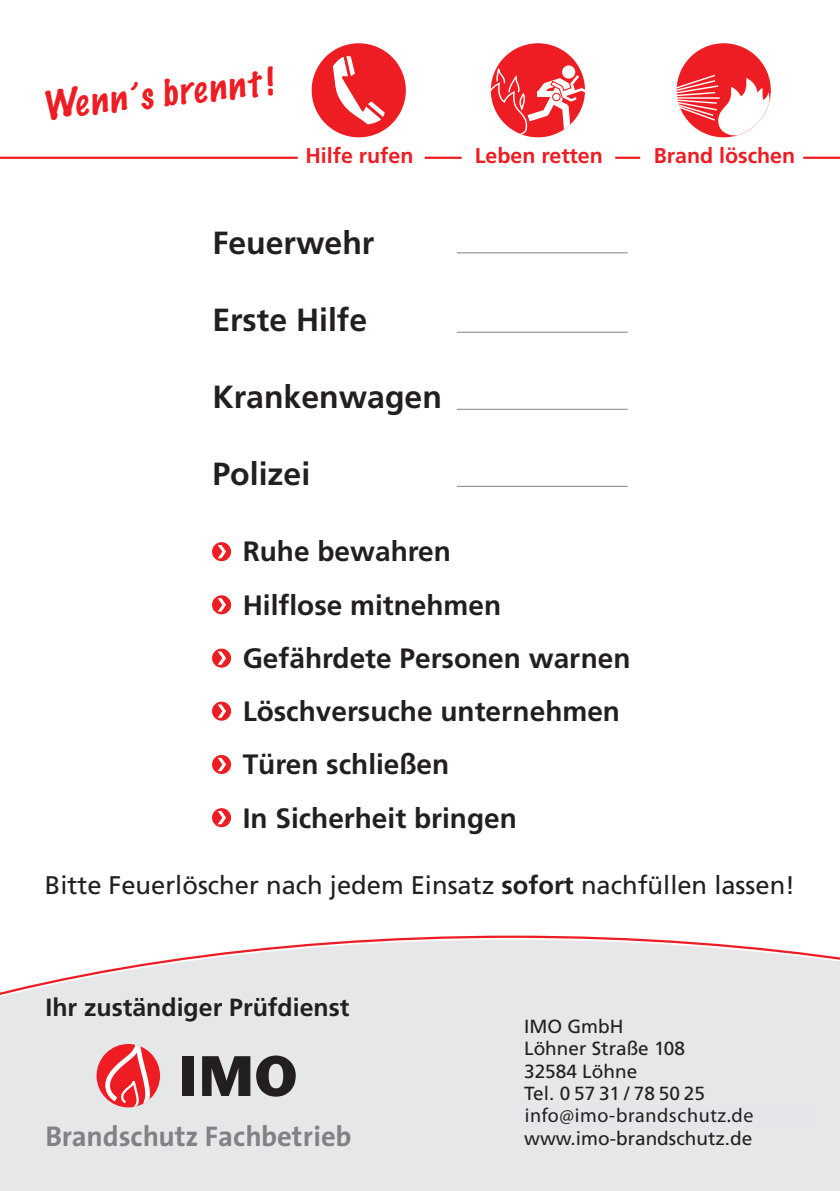
<style>
.page{position:relative;width:840px;height:1191px;background:#fff}
.page>*{position:absolute;margin:0;border:0;box-sizing:border-box;transform-origin:0 0}
.t1{font:700 56.8px "Stone Sans";color:#231f20}
.t2{font:100 35px "Marker Felt";color:#ee1d23}
.t3{font:700 32px "Frutiger";color:#231f20}
.t4{font:700 28.6px "The Sans";color:#808285}
.t5{font:700 28px/53.2px "Frutiger";color:#231f20}
.t6{font:25.6px "Frutiger";color:#231f20}
.t7{font:700 24.8px "Frutiger";color:#231f20}
.t8{font:700 21.4px "Frutiger";color:#ee1d23}
.t9{font:20px "Myriad Pro";letter-spacing:.03em;color:#231f20}
.t10{font:19px/22.4px "Frutiger";color:#231f20}
.s1{font-weight:700}
.s2{font-size:16px}
</style>
<div class="page">
<svg style="left:212px;top:542px;width:19px;height:19px"></svg>
<svg style="left:212px;top:595px;width:19px;height:19px"></svg>
<svg style="left:212px;top:648px;width:19px;height:19px"></svg>
<svg style="left:212px;top:701px;width:19px;height:19px"></svg>
<svg style="left:212px;top:755px;width:19px;height:19px"></svg>
<svg style="left:212px;top:808px;width:19px;height:19px"></svg>
<svg style="left:0;top:935px;width:839px;height:256px;background:#e7e4e6"></svg>
<hr style="left:456px;top:252px;width:171px;height:1px;background:#808285">
<hr style="left:456px;top:332px;width:171px;height:1px;background:#808285">
<hr style="left:456px;top:409px;width:171px;height:1px;background:#808285">
<hr style="left:456px;top:486px;width:171px;height:1px;background:#808285">
<hr style="left:0;top:157px;width:297px;height:2px;background:#ee1d23">
<hr style="left:615px;top:157px;width:25px;height:2px;background:#ee1d23">
<hr style="left:802px;top:157px;width:37px;height:2px;background:#ee1d23">
<hr style="left:424px;top:157px;width:37px;height:2px;background:#ee1d23">
<div style="left:311px;top:43px;width:94px;height:94px;background:#ee1d23;border-radius:50%"></div>
<svg style="left:332px;top:56px;width:52px;height:68px"></svg>
<div style="left:676px;top:43px;width:94px;height:94px;background:#ee1d23;border-radius:50%"></div>
<svg style="left:676px;top:74px;width:94px;height:62px"></svg>
<div style="left:490px;top:43px;width:94px;height:94px;background:#ee1d23;border-radius:50%"></div>
<svg style="left:561px;top:65px;width:14px;height:14px"></svg>
<svg style="left:490px;top:69px;width:94px;height:68px"></svg>
<div style="left:524px;top:1107px;width:288px;height:21px;background:#e4e6e9"></div>
<p class="t2" style="left:42px;top:88px;width:232px;rotate:-6deg">Wenn’s brennt!</p>
<p class="t8" style="left:305px;top:143px;width:110px">Hilfe rufen</p>
<p class="t8" style="left:474px;top:143px;width:129px">Leben retten</p>
<p class="t8" style="left:653px;top:143px;width:143px">Brand löschen</p>
<p class="t3" style="left:212px;top:224px;width:163px">Feuerwehr</p>
<p class="t3" style="left:212px;top:301px;width:156px">Erste Hilfe</p>
<p class="t3" style="left:212px;top:378px;width:231px">Krankenwagen</p>
<p class="t3" style="left:212px;top:455px;width:99px">Polizei</p>
<p class="t5" style="left:242px;top:525px;width:389px">Ruhe bewahren<br>Hilflose mitnehmen<br>Gefährdete Personen warnen<br>Löschversuche unternehmen<br>Türen schließen<br>In Sicherheit bringen</p>
<p class="t6" style="left:45px;top:870px;width:751px">Bitte Feuerlöscher nach jedem Einsatz <span class="s1">sofort</span> nachfüllen lassen!</p>
<p class="t7" style="left:45px;top:992px;width:305px">Ihr zuständiger Prüfdienst</p>
<h1 class="t1" style="left:179px;top:1042px;width:121px">IMO</h1>
<p class="t4" style="left:45px;top:1112px;width:307px">Brandschutz Fachbetrieb</p>
<p class="t10" style="left:524px;top:1014px;width:271px">IMO GmbH<br>Löhner Straße 108<br>32584 Löhne<br>Tel. 0 57 31 / 78 50 25 imo-gmbh-loehne<span class="s2">@</span>t-online.de www.imo-brandschutz.de</p>
<p class="t9" style="left:524px;top:1103px;width:230px">info@imo-brandschutz.de</p>
</div>
